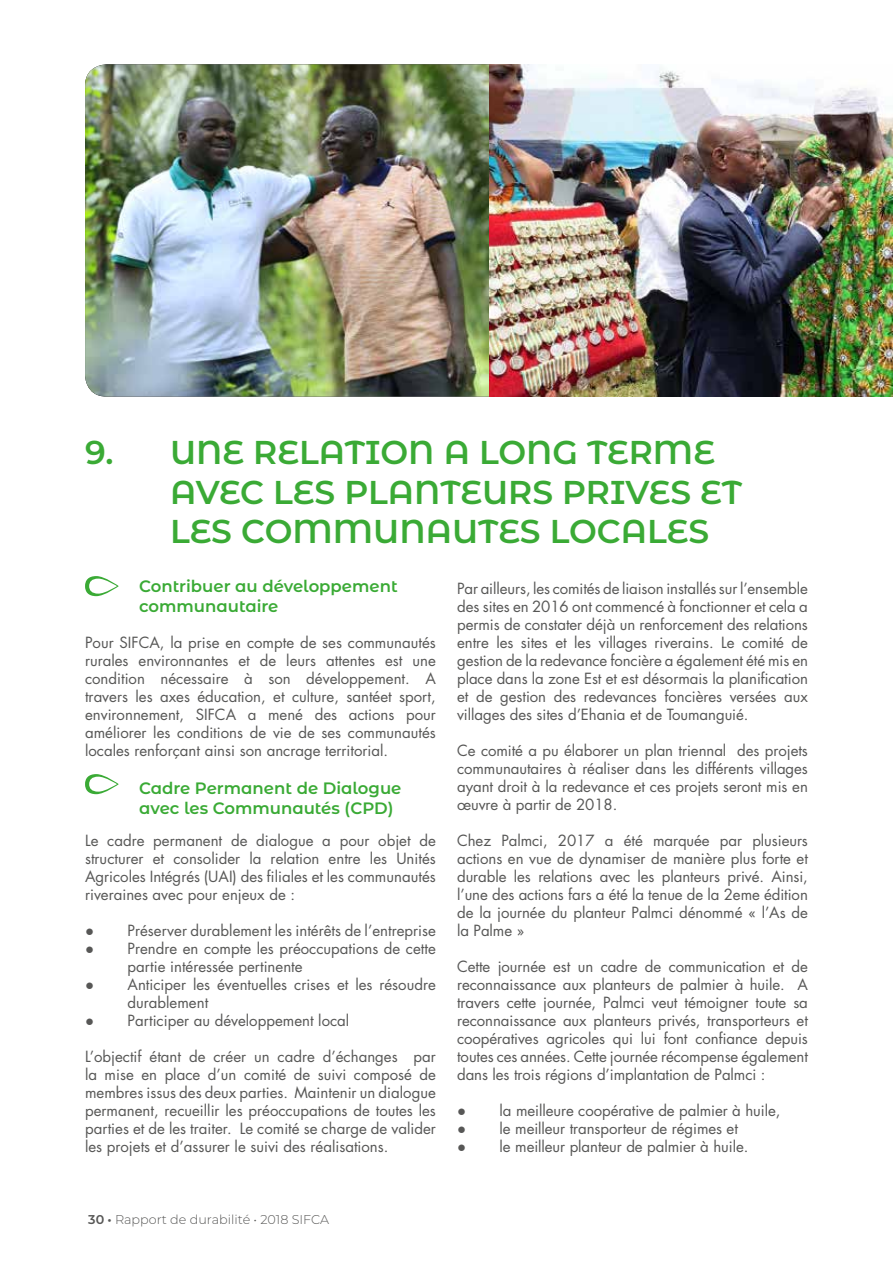
<style>
.page{position:relative;width:893px;height:1263px;background:#fff}
.page>*{position:absolute;margin:0;border:0;box-sizing:border-box;transform-origin:0 0}
.t1{font:600 33px/39.6px "Montserrat Alternates";color:#3aaa35}
.t2{font:600 16.5px/19.8px "Montserrat Alternates";color:#3aaa35}
.t3{font:15px/18px "Futura Std";color:#575756;text-align:justify}
.t4{font:300 12.75px "Montserrat";color:#575756}
.s1{font-family:"Arial"}
.s2{font-weight:600}
</style>
<div class="page">
<img style="left:85px;top:64px;width:404px;height:333px">
<img style="left:489px;top:64px;width:404px;height:333px">
<svg style="left:85px;top:774px;width:34px;height:20px"></svg>
<svg style="left:85px;top:576px;width:34px;height:20px"></svg>
<h1 class="t1" style="left:170px;top:431px;width:573px;text-indent:-85px">9. UNE RELATION A LONG TERME<br>AVEC LES PLANTEURS PRIVES ET<br>LES COMMUNAUTES LOCALES</h1>
<p class="t2" style="left:139px;top:575px;width:260px">Contribuer au développement communautaire</p>
<p class="t3" style="left:85px;top:634px;width:352px">Pour SIFCA, la prise en compte de ses communautés rurales environnantes et de leurs attentes est une condition nécessaire à son développement. A travers les axes éducation, et culture, santéet sport, environnement, SIFCA a mené des actions pour améliorer les conditions de vie de ses communautés locales renforçant ainsi son ancrage territorial.</p>
<p class="t2" style="left:139px;top:777px;width:264px">Cadre Permanent de Dialogue avec les Communautés (CPD)</p>
<p class="t3" style="left:85px;top:832px;width:352px">Le cadre permanent de dialogue a pour objet de structurer et consolider la relation entre les Unités Agricoles Intégrés (UAI) des filiales et les communautés riveraines avec pour enjeux de :</p>
<p class="t3" style="left:85px;top:922px;width:352px"><span class="s1">●</span> Préserver durablement les intérêts de l’entreprise</p>
<p class="t3" style="left:128px;top:940px;width:310px;text-indent:-43px"><span class="s1">●</span> Prendre en compte les préoccupations de cette partie intéressée pertinente</p>
<p class="t3" style="left:128px;top:976px;width:310px;text-indent:-43px"><span class="s1">●</span> Anticiper les éventuelles crises et les résoudre durablement</p>
<p class="t3" style="left:85px;top:1012px;width:266px"><span class="s1">●</span> Participer au développement local</p>
<p class="t3" style="left:85px;top:1048px;width:352px">L’objectif étant de créer un cadre d’échanges par la mise en place d’un comité de suivi composé de membres issus des deux parties. Maintenir un dialogue permanent, recueillir les préoccupations de toutes les parties et de les traiter. Le comité se charge de valider les projets et d’assurer le suivi des réalisations.</p>
<p class="t3" style="left:457px;top:580px;width:352px">Par ailleurs, les comités de liaison installés sur l’ensemble des sites en 2016 ont commencé à fonctionner et cela a permis de constater déjà un renforcement des relations entre les sites et les villages riverains. Le comité de gestion de la redevance foncière a également été mis en place dans la zone Est et est désormais la planification et de gestion des redevances foncières versées aux villages des sites d’Ehania et de Toumanguié.</p>
<p class="t3" style="left:457px;top:742px;width:352px">Ce comité a pu élaborer un plan triennal des projets communautaires à réaliser dans les différents villages ayant droit à la redevance et ces projets seront mis en œuvre à partir de 2018.</p>
<p class="t3" style="left:457px;top:832px;width:352px">Chez Palmci, 2017 a été marquée par plusieurs actions en vue de dynamiser de manière plus forte et durable les relations avec les planteurs privé. Ainsi, l’une des actions fars a été la tenue de la 2eme édition de la journée du planteur Palmci dénommé « l’As de la Palme »</p>
<p class="t3" style="left:457px;top:958px;width:352px">Cette journée est un cadre de communication et de reconnaissance aux planteurs de palmier à huile. A travers cette journée, Palmci veut témoigner toute sa reconnaissance aux planteurs privés, transporteurs et coopératives agricoles qui lui font confiance depuis toutes ces années. Cette journée récompense également dans les trois régions d’implantation de Palmci :</p>
<p class="t3" style="left:457px;top:1102px;width:325px"><span class="s1">●</span> la meilleure coopérative de palmier à huile,</p>
<p class="t3" style="left:457px;top:1120px;width:282px"><span class="s1">●</span> le meilleur transporteur de régimes et</p>
<p class="t3" style="left:457px;top:1138px;width:293px"><span class="s1">●</span> le meilleur planteur de palmier à huile.</p>
<p class="t4" style="left:88px;top:1211px;width:242px"><span class="s2">30 •</span> Rapport de durabilité • 2018 SIFCA</p>
</div>
